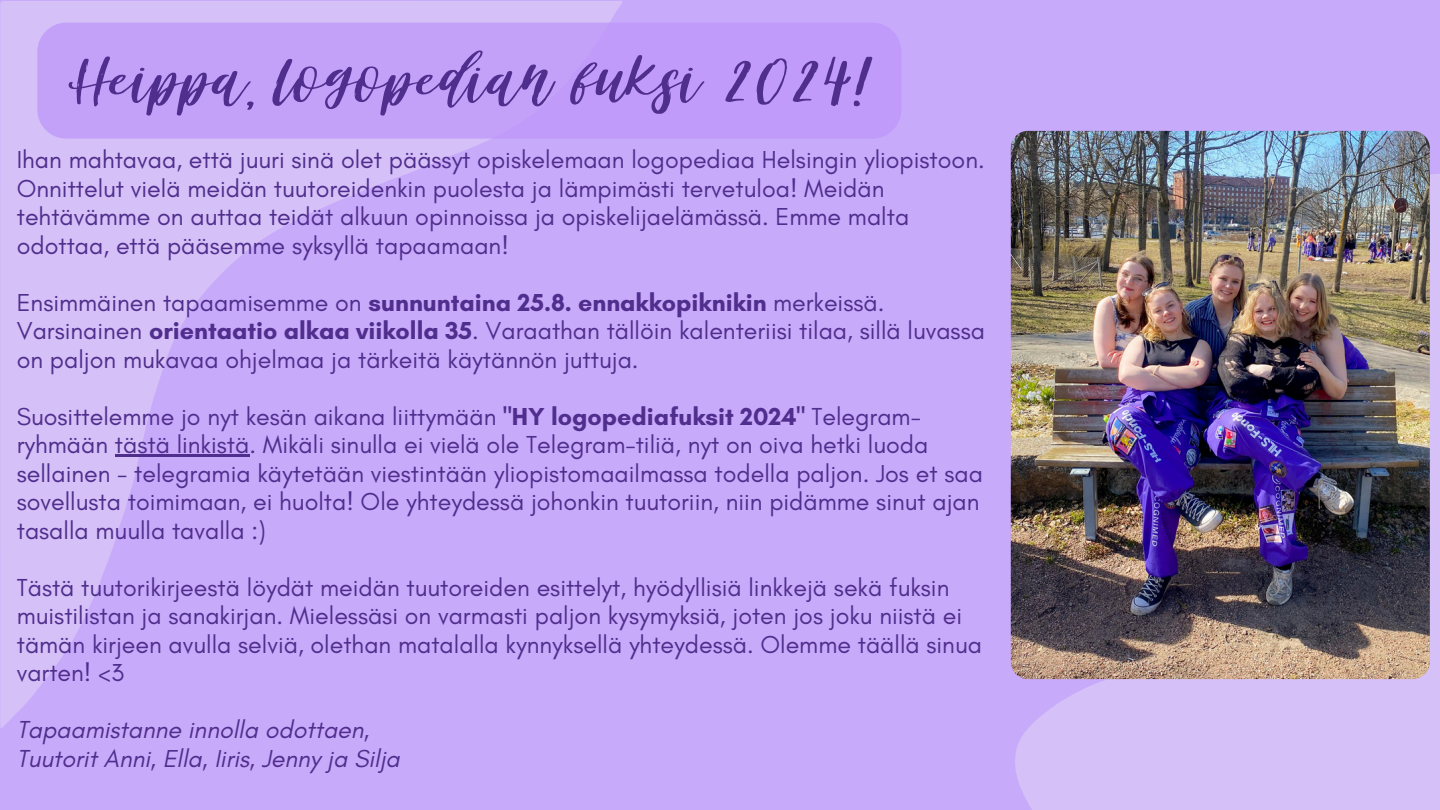
<style>
.page{position:relative;width:1440px;height:810px;background:#c8aafa}
.page>*{position:absolute;margin:0;border:0;box-sizing:border-box;transform-origin:0 0}
.t1{font:72.6px "Battery";color:#4f2e8d}
.t2{font:25px/28.5px "Glacial Indifference";color:#4f2e8d}
.t3{font:italic 25px "Glacial Indifference";color:#4f2e8d}
.s1{font-weight:700}
</style>
<div class="page">
<div style="left:1015px;top:174px;width:425px;height:636px;background:#d6c0f8"></div>
<svg style="left:0;top:1px;width:622px;height:727px"></svg>
<hr style="left:115px;top:455px;width:134px;height:2px;background:#4f2e8d">
<img style="left:1011px;top:131px;width:419px;height:548px">
<div style="left:37px;top:23px;width:864px;height:116px;background:#c4a1f9;border-radius:29px"></div>
<p class="t1" style="left:66px;top:36px;width:808px">Heippa, logopedian fuksi 2024!</p>
<p class="t2" style="left:17px;top:145px;width:969px">Ihan mahtavaa, että juuri sinä olet päässyt opiskelemaan logopediaa Helsingin yliopistoon.<br>Onnittelut vielä meidän tuutoreidenkin puolesta ja lämpimästi tervetuloa! Meidän tehtävämme on auttaa teidät alkuun opinnoissa ja opiskelijaelämässä. Emme malta odottaa, että pääsemme syksyllä tapaamaan!</p>
<h1 class="t2" style="left:17px;top:288px;width:970px">Ensimmäinen tapaamisemme on <span class="s1">sunnuntaina 25.8. ennakkopiknikin</span> merkeissä.<br>Varsinainen <span class="s1">orientaatio alkaa viikolla 35</span>. Varaathan tällöin kalenteriisi tilaa, sillä luvassa on paljon mukavaa ohjelmaa ja tärkeitä käytännön juttuja.</h1>
<p class="t2" style="left:17px;top:402px;width:968px">Suosittelemme jo nyt kesän aikana liittymään <span class="s1">"HY logopediafuksit 2024"</span> Telegram&shy;ryhmään tästä linkistä. Mikäli sinulla ei vielä ole Telegram-tiliä, nyt on oiva hetki luoda sellainen - telegramia käytetään viestintään yliopistomaailmassa todella paljon. Jos et saa sovellusta toimimaan, ei huolta! Ole yhteydessä johonkin tuutoriin, niin pidämme sinut ajan tasalla muulla tavalla :)</p>
<p class="t2" style="left:17px;top:573px;width:967px">Tästä tuutorikirjeestä löydät meidän tuutoreiden esittelyt, hyödyllisiä linkkejä sekä fuksin muistilistan ja sanakirjan. Mielessäsi on varmasti paljon kysymyksiä, joten jos joku niistä ei tämän kirjeen avulla selviä, olethan matalalla kynnyksellä yhteydessä. Olemme täällä sinua varten! &lt;3</p>
<p class="t3" style="left:17px;top:714px;width:354px">Tapaamistanne innolla odottaen,</p>
<p class="t3" style="left:17px;top:743px;width:385px">Tuutorit Anni, Ella, Iiris, Jenny ja Silja</p>
</div>
